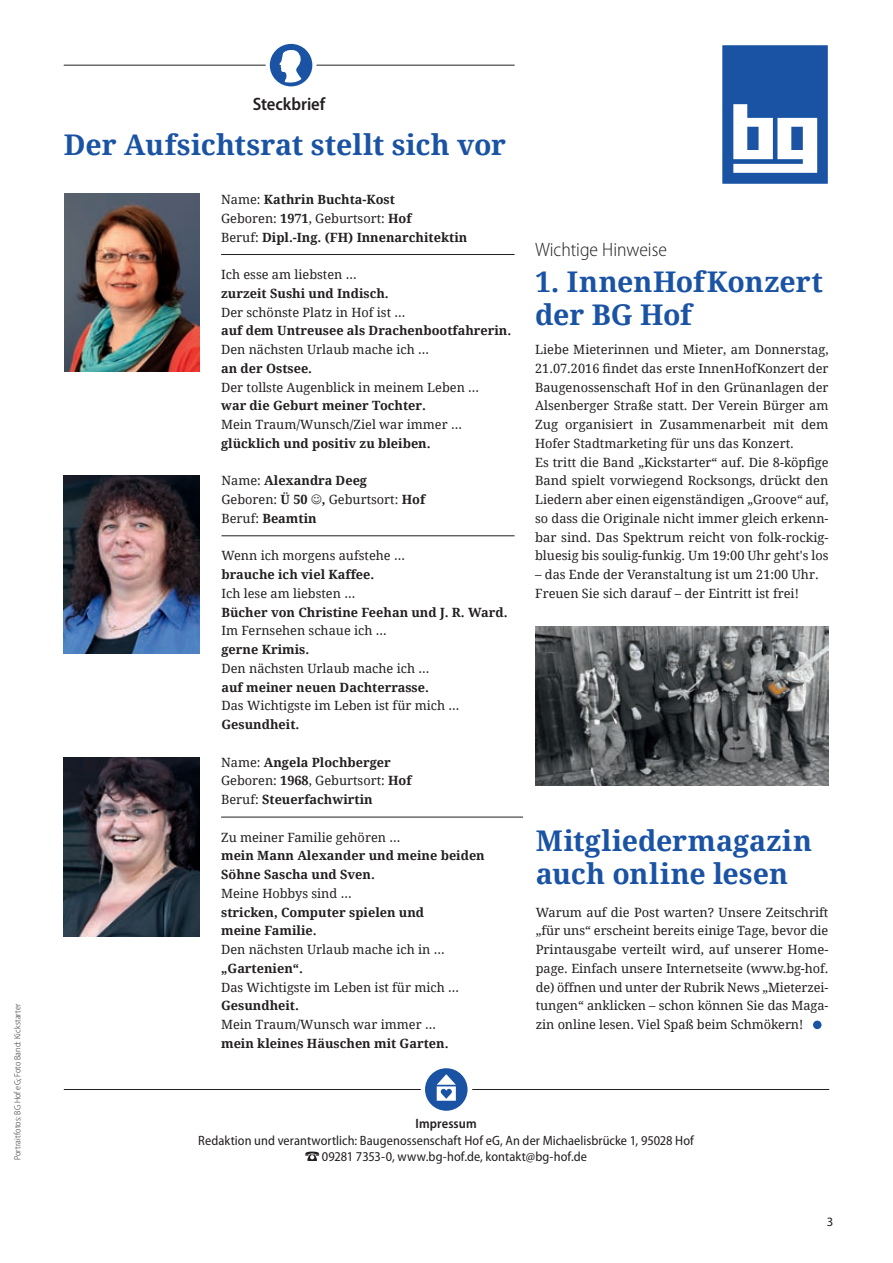
<style>
.page{position:relative;width:893px;height:1263px;background:#fff}
.page>*{position:absolute;margin:0;border:0;box-sizing:border-box;transform-origin:0 0}
.t1{font:700 28.5px/33px "Droid Serif";color:#1a53a4}
.t2{font:300 semi-condensed 19.5px "Myriad Pro";color:#231f20}
.t3{font:600 semi-condensed 18px "Myriad Pro";letter-spacing:-.005em;color:#231f20}
.t4{font:semi-condensed 13.5px/16.5px "Myriad Pro";letter-spacing:.005em;color:#231f20}
.t5{font:600 semi-condensed 13.5px "Myriad Pro";letter-spacing:.01em;color:#231f20}
.t6{font:12.75px/18.8px "Droid Serif";color:#231f20}
.t7{font:700 12.75px/18.8px "Droid Serif";color:#231f20}
.t8{font:12.75px "Myriad Pro";color:#231f20}
.t9{font:300 semi-condensed 9px "Myriad Pro";letter-spacing:.02em;color:#231f20}
.s1{font-weight:400}
.s2{font-weight:700}
</style>
<div class="page">
<hr style="left:64px;top:65px;width:201px;height:1px;background:#231f20">
<hr style="left:317px;top:65px;width:197px;height:1px;background:#231f20">
<div style="left:721px;top:44px;width:108px;height:141px;background:#1a53a4;border:2px solid #fff"></div>
<svg style="left:733px;top:104px;width:84px;height:69px"></svg>
<svg style="left:305px;top:1151px;width:14px;height:10px"></svg>
<hr style="left:221px;top:254px;width:293px;height:1px;background:#231f20">
<hr style="left:221px;top:535px;width:293px;height:1px;background:#231f20">
<img style="left:64px;top:194px;width:136px;height:178px">
<hr style="left:221px;top:817px;width:302px;height:1px;background:#231f20">
<img style="left:64px;top:758px;width:136px;height:178px">
<img style="left:64px;top:475px;width:136px;height:179px">
<hr style="left:64px;top:1089px;width:357px;height:1px;background:#231f20">
<hr style="left:472px;top:1089px;width:357px;height:1px;background:#231f20">
<div style="left:425px;top:1068px;width:43px;height:43px;background:#1a53a4;border-radius:50%"></div>
<svg style="left:437px;top:1074px;width:19px;height:27px"></svg>
<div style="left:270px;top:44px;width:42px;height:42px;background:#1a53a4;border-radius:50%"></div>
<svg style="left:279px;top:50px;width:23px;height:33px"></svg>
<img style="left:536px;top:627px;width:292px;height:158px">
<div style="left:813px;top:1020px;width:8px;height:9px;background:#1a53a4;border-radius:50%"></div>
<p class="t9" style="left:12px;top:1160px;width:158px;rotate:-90deg">Portraitfotos: BG Hof eG; Foto Band: Kickstarter</p>
<h3 class="t3" style="left:253px;top:93px;width:74px">Steckbrief</h3>
<h1 class="t1" style="left:64px;top:128px;width:444px">Der Aufsichtsrat stellt sich vor</h1>
<p class="t7" style="left:221px;top:190px;width:248px"><span class="s1">Name:</span> Kathrin Buchta-Kost<br><span class="s1">Geboren:</span> 1971<span class="s1">, Geburtsort:</span> Hof<br><span class="s1">Beruf:</span> Dipl.-Ing. (FH) Innenarchitektin</p>
<p class="t6" style="left:221px;top:265px;width:137px">Ich esse am liebsten …</p>
<p class="t7" style="left:221px;top:283px;width:169px">zurzeit Sushi und Indisch.</p>
<p class="t6" style="left:221px;top:302px;width:186px">Der schönste Platz in Hof ist …</p>
<p class="t7" style="left:221px;top:321px;width:292px">auf dem Untreusee als Drachenbootfahrerin.</p>
<p class="t6" style="left:221px;top:340px;width:209px">Den nächsten Urlaub mache ich …</p>
<p class="t7" style="left:221px;top:358px;width:93px">an der Ostsee.</p>
<p class="t6" style="left:221px;top:377px;width:260px">Der tollste Augenblick in meinem Leben …</p>
<p class="t7" style="left:221px;top:396px;width:206px">war die Geburt meiner Tochter.</p>
<p class="t6" style="left:221px;top:415px;width:242px">Mein Traum/Wunsch/Ziel war immer …</p>
<p class="t7" style="left:221px;top:433px;width:211px">glücklich und positiv zu bleiben.</p>
<p class="t6" style="left:221px;top:471px;width:205px">Name: <span class="s2">Alexandra Deeg<br></span>Geboren: <span class="s2">Ü 50 ,</span> Geburtsort: <span class="s2">Hof<br></span>Beruf: <span class="s2">Beamtin</span></p>
<p class="t6" style="left:221px;top:546px;width:185px">Wenn ich morgens aufstehe …</p>
<p class="t7" style="left:221px;top:565px;width:154px">brauche ich viel Kaffee.</p>
<p class="t6" style="left:221px;top:583px;width:135px">Ich lese am liebsten …</p>
<p class="t7" style="left:221px;top:602px;width:288px">Bücher von Christine Feehan und J. R. Ward.</p>
<p class="t6" style="left:221px;top:621px;width:167px">Im Fernsehen schaue ich …</p>
<p class="t7" style="left:221px;top:640px;width:89px">gerne Krimis.</p>
<p class="t6" style="left:221px;top:659px;width:209px">Den nächsten Urlaub mache ich …</p>
<p class="t7" style="left:221px;top:677px;width:209px">auf meiner neuen Dachterrasse.</p>
<p class="t6" style="left:221px;top:696px;width:240px">Das Wichtigste im Leben ist für mich …</p>
<p class="t7" style="left:221px;top:715px;width:79px">Gesundheit.</p>
<p class="t7" style="left:221px;top:752px;width:192px"><span class="s1">Name:</span> Angela Plochberger<br><span class="s1">Geboren:</span> 1968<span class="s1">, Geburtsort:</span> Hof<br><span class="s1">Beruf:</span> Steuerfachwirtin</p>
<p class="t6" style="left:221px;top:827px;width:181px">Zu meiner Familie gehören …</p>
<p class="t7" style="left:221px;top:846px;width:265px">mein Mann Alexander und meine beiden<br>Söhne Sascha und Sven.</p>
<p class="t6" style="left:221px;top:883px;width:132px">Meine Hobbys sind …</p>
<p class="t7" style="left:221px;top:902px;width:205px">stricken, Computer spielen und meine Familie.</p>
<p class="t6" style="left:221px;top:940px;width:225px">Den nächsten Urlaub mache ich in …</p>
<p class="t7" style="left:221px;top:958px;width:83px">„Gartenien“.</p>
<p class="t6" style="left:221px;top:977px;width:240px">Das Wichtigste im Leben ist für mich …</p>
<p class="t7" style="left:221px;top:996px;width:79px">Gesundheit.</p>
<p class="t6" style="left:221px;top:1015px;width:216px">Mein Traum/Wunsch war immer …</p>
<p class="t7" style="left:221px;top:1033px;width:229px">mein kleines Häuschen mit Garten.</p>
<h2 class="t2" style="left:535px;top:238px;width:133px">Wichtige Hinweise</h2>
<h1 class="t1" style="left:535px;top:265px;width:289px">1. InnenHofKonzert der BG Hof</h1>
<p class="t6" style="left:535px;top:340px;width:295px">Liebe Mieterinnen und Mieter, am Donnerstag, 21.07.2016 findet das erste InnenHofKonzert der Baugenossenschaft Hof in den Grünanlagen der Alsenberger Straße statt. Der Verein Bürger am Zug organisiert in Zusammenarbeit mit dem Hofer Stadtmarketing für uns das Konzert.<br>Es tritt die Band „Kickstarter“ auf. Die 8-köpfige Band spielt vorwiegend Rocksongs, drückt den Liedern aber einen eigenständigen „Groove“ auf, so dass die Originale nicht immer gleich erkenn&shy;bar sind. Das Spektrum reicht von folk-rockig&shy;bluesig bis soulig-funkig. Um 19:00 Uhr geht's los</p>
<p class="t6" style="left:535px;top:565px;width:285px">– das Ende der Veranstaltung ist um 21:00 Uhr.<br>Freuen Sie sich darauf – der Eintritt ist frei!</p>
<h1 class="t1" style="left:536px;top:823px;width:278px">Mitgliedermagazin auch online lesen</h1>
<p class="t6" style="left:536px;top:902px;width:294px;text-align:justify">Warum auf die Post warten? Unsere Zeitschrift „für uns“ erscheint bereits einige Tage, bevor die Printausgabe verteilt wird, auf unserer Home&shy;page. Einfach unsere Internetseite (www.bg-hof. de) öffnen und unter der Rubrik News „Mieterzei&shy;tungen“ anklicken – schon können Sie das Maga&shy;zin online lesen. Viel Spaß beim Schmökern!</p>
<p class="t5" style="left:415px;top:1115px;width:63px">Impressum</p>
<p class="t4" style="left:322px;top:1131px;width:374px;text-indent:-124px">Redaktion und verantwortlich: Baugenossenschaft Hof eG, An der Michaelisbrücke 1, 95028 Hof<br>09281 7353-0, www.bg-hof.de, kontakt@bg-hof.de</p>
<p class="t8" style="left:827px;top:1214px;width:8px">3</p>
</div>
